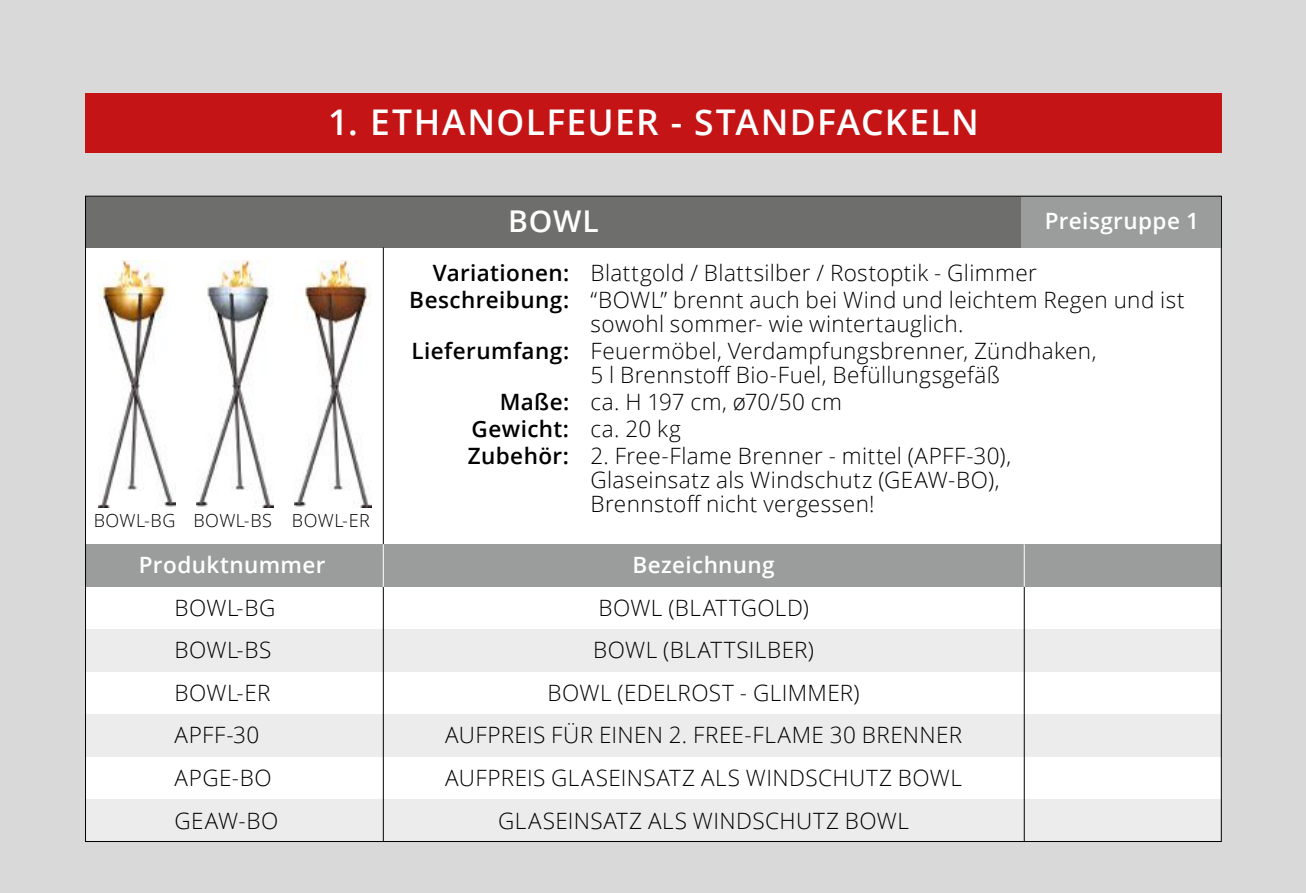
<style>
.page{position:relative;width:1306px;height:893px;background:#fff}
.page>*{position:absolute;margin:0;border:0;box-sizing:border-box;transform-origin:0 0}
.t1{font:600 35.4px "Open Sans";letter-spacing:.04em;color:#fff}
.t2{font:600 30px "Open Sans";color:#fff}
.t3{font:300 22.5px/42.6px "Open Sans";letter-spacing:.02em;color:#000}
.t4{font:600 22.5px "Open Sans";letter-spacing:.015em;color:#fff}
.t5{font:600 22.5px "Open Sans";letter-spacing:.02em;color:#000}
.t6{font:300 18px "Open Sans";letter-spacing:.03em;color:#000}
.s1{font-weight:600}
.s2{font-weight:300}
</style>
<div class="page">
<div style="left:0;top:0;width:1305px;height:893px;background:#d9d9da"></div>
<div style="left:85px;top:196px;width:1136px;height:646px;background:#fff"></div>
<img style="left:98px;top:260px;width:77px;height:248px">
<img style="left:196px;top:260px;width:77px;height:248px">
<img style="left:294px;top:260px;width:77px;height:248px">
<div style="left:85px;top:196px;width:1136px;height:51px;background:#6e6e6d"></div>
<div style="left:85px;top:629px;width:1136px;height:43px;background:#ececec"></div>
<div style="left:85px;top:714px;width:1136px;height:43px;background:#ececec"></div>
<div style="left:85px;top:799px;width:1136px;height:43px;background:#ececec"></div>
<hr style="left:383px;top:247px;width:1px;height:595px;background:#000">
<div style="left:85px;top:544px;width:1136px;height:43px;background:#9b9c9c"></div>
<hr style="left:383px;top:544px;width:1px;height:43px;background:#fff">
<hr style="left:1023px;top:544px;width:1px;height:43px;background:#fff">
<hr style="left:1023px;top:587px;width:1px;height:255px;background:#000">
<div style="left:85px;top:94px;width:1136px;height:59px;background:#c41415"></div>
<div style="left:1021px;top:197px;width:199px;height:50px;background:#9b9c9c"></div>
<h1 class="t1" style="left:328px;top:98px;width:652px">1. ETHANOLFEUER - STANDFACKELN</h1>
<p class="t6" style="left:94px;top:508px;width:277px">BOWL-BG BOWL-BS BOWL-ER</p>
<h2 class="t2" style="left:508px;top:200px;width:92px">BOWL</h2>
<p class="t4" style="left:1044px;top:206px;width:156px">Preisgruppe 1</p>
<p class="t3" style="left:409px;top:258px;width:777px;line-height:27px;text-indent:24px"><span class="s1">Variationen:</span> Blattgold / Blattsilber / Rostoptik - Glimmer<br><span class="s1">Beschreibung:</span> “BOWL” brennt auch bei Wind und leichtem Regen und ist</p>
<p class="t3" style="left:411px;top:309px;width:686px;line-height:27px;text-indent:179px">sowohl sommer- wie wintertauglich.<br><span class="s1">Lieferumfang:</span> Feuermöbel, Verdampfungsbrenner, Zündhaken,</p>
<p class="t3" style="left:590px;top:352px;width:411px">5 l Brennstoff Bio-Fuel, Befüllungsgefäß</p>
<p class="t3" style="left:500px;top:379px;width:344px"><span class="s1">Maße:</span> ca. H 197 cm, ø70/50 cm</p>
<p class="t5" style="left:471px;top:413px;width:211px">Gewicht: <span class="s2">ca. 20 kg</span></p>
<p class="t3" style="left:467px;top:433px;width:545px"><span class="s1">Zubehör:</span> 2. Free-Flame Brenner - mittel (APFF-30),</p>
<p class="t3" style="left:590px;top:467px;width:410px;line-height:24px">Glaseinsatz als Windschutz (GEAW-BO),<br>Brennstoff nicht vergessen!</p>
<p class="t4" style="left:139px;top:550px;width:188px">Produktnummer</p>
<p class="t4" style="left:632px;top:550px;width:144px">Bezeichnung</p>
<p class="t3" style="left:174px;top:586px;width:105px">BOWL-BG<br>BOWL-BS<br>BOWL-ER<br>APFF-30<br>APGE-BO<br>GEAW-BO</p>
<p class="t3" style="left:445px;top:586px;width:518px;text-align:center">BOWL (BLATTGOLD)<br>BOWL (BLATTSILBER)<br>BOWL (EDELROST - GLIMMER)<br>AUFPREIS FÜR EINEN 2. FREE-FLAME 30 BRENNER<br>AUFPREIS GLASEINSATZ ALS WINDSCHUTZ BOWL<br>GLASEINSATZ ALS WINDSCHUTZ BOWL</p>
</div>
